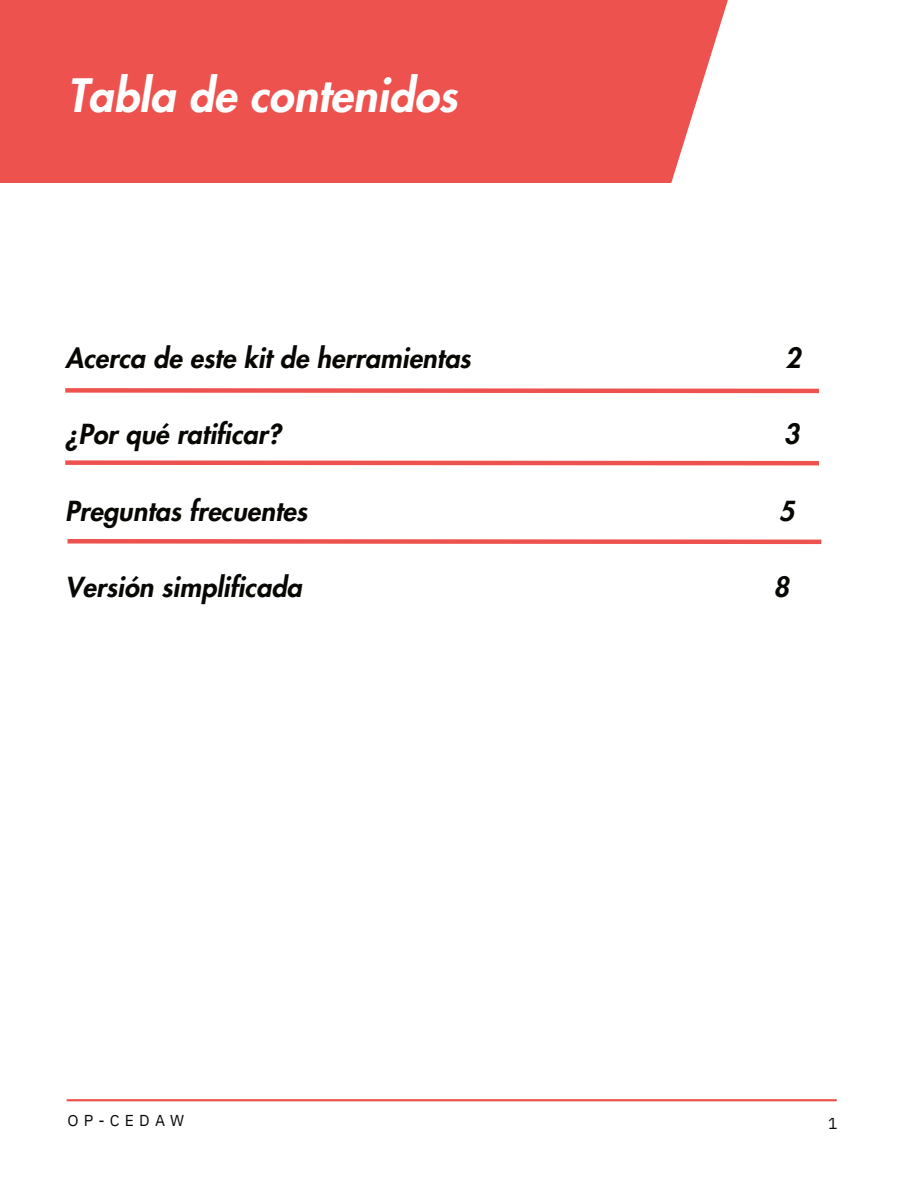
<style>
.page{position:relative;width:918px;height:1188px;background:#fff}
.page>*{position:absolute;margin:0;border:0;box-sizing:border-box;transform-origin:0 0}
.t1{font:italic 800 45px "Futura LT Pro";color:#fff}
.t2{font:italic 800 27px "Futura LT Pro";color:#080704}
.t3{font:15.75px "IBM Plex Sans";letter-spacing:.33em;color:#080704}
.t4{font:15.75px "IBM Plex Sans";color:#0f0e0b}
</style>
<div class="page">
<hr style="left:68px;top:1099px;width:768px;height:2px;background:#ee524e">
<div style="left:0;top:0;width:10px;height:183px;background:#ee524e"></div>
<div style="left:8px;top:0;width:665px;height:183px;background:#ee524e"></div>
<svg style="left:671px;top:0;width:57px;height:183px"></svg>
<svg style="left:65px;top:388px;width:754px;height:6px;background:#f27c79"></svg>
<svg style="left:65px;top:460px;width:754px;height:6px;background:#f27d7a"></svg>
<svg style="left:67px;top:539px;width:755px;height:6px"></svg>
<h1 class="t1" style="left:68px;top:61px;width:391px">Tabla de contenidos</h1>
<p class="t2" style="left:65px;top:338px;width:407px">Acerca de este kit de herramientas</p>
<p class="t2" style="left:785px;top:338px;width:17px">2</p>
<p class="t2" style="left:65px;top:414px;width:217px">¿Por qué ratificar?</p>
<p class="t2" style="left:784px;top:414px;width:17px">3</p>
<p class="t2" style="left:65px;top:491px;width:243px">Preguntas frecuentes</p>
<p class="t2" style="left:779px;top:491px;width:17px">5</p>
<p class="t2" style="left:65px;top:567px;width:238px">Versión simplificada</p>
<p class="t2" style="left:773px;top:567px;width:17px">8</p>
<p class="t3" style="left:68px;top:1108px;width:118px">OP-CEDAW</p>
<p class="t4" style="left:828px;top:1111px;width:11px">1</p>
</div>
